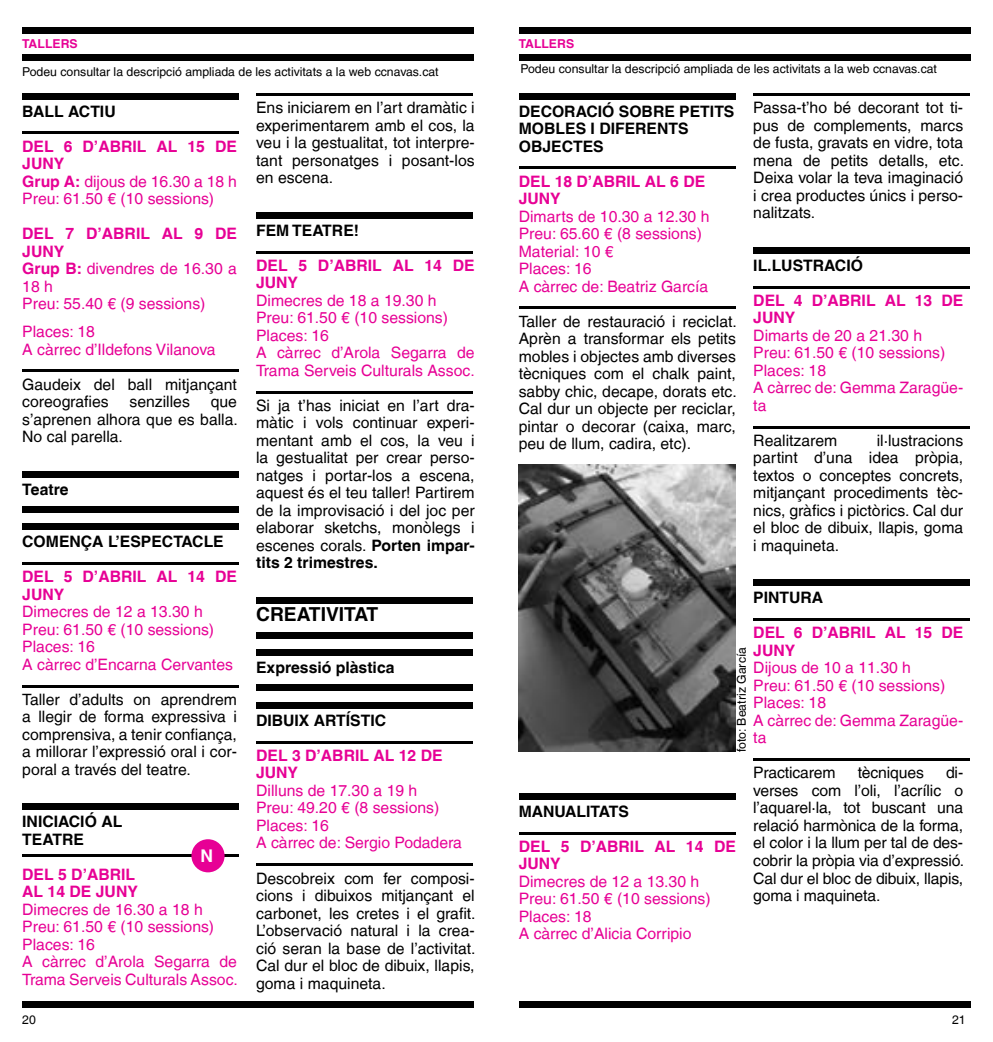
<style>
.page{position:relative;width:993px;height:1042px;background:#fff}
.page>*{position:absolute;margin:0;border:0;box-sizing:border-box;transform-origin:0 0}
.t1{font:700 19.25px "Helvetica LT";color:#000}
.t2{font:700 17.5px "Helvetica LT";color:#fff}
.t3{font:15.75px/17.5px "Helvetica LT";color:#000;text-align:justify}
.t4{font:15.75px/17.5px "Helvetica LT";color:#e70095}
.t5{font:700 15.75px/17.5px "Helvetica LT";color:#e70095}
.t6{font:700 15.75px/17.5px "Helvetica LT";color:#000}
.t7{font:12.25px "Helvetica LT";color:#000}
.t8{font:700 12.25px "Helvetica LT";color:#e70095}
.s1{font-weight:700}
</style>
<div class="page">
<div style="left:22px;top:1001px;width:452px;height:7px;background:#000"></div>
<div style="left:518px;top:1001px;width:452px;height:7px;background:#000"></div>
<div style="left:22px;top:27px;width:452px;height:6px;background:#000"></div>
<div style="left:22px;top:54px;width:452px;height:6px;background:#000"></div>
<div style="left:518px;top:27px;width:452px;height:6px;background:#000"></div>
<div style="left:518px;top:54px;width:452px;height:6px;background:#000"></div>
<div style="left:22px;top:93px;width:217px;height:6px;background:#000"></div>
<hr style="left:22px;top:132px;width:217px;height:2px;background:#000">
<hr style="left:22px;top:370px;width:217px;height:2px;background:#000">
<div style="left:22px;top:471px;width:217px;height:6px;background:#000"></div>
<div style="left:22px;top:506px;width:217px;height:6px;background:#000"></div>
<div style="left:22px;top:524px;width:217px;height:6px;background:#000"></div>
<hr style="left:22px;top:562px;width:217px;height:3px;background:#000">
<hr style="left:22px;top:685px;width:217px;height:2px;background:#000">
<div style="left:22px;top:804px;width:217px;height:6px;background:#000"></div>
<hr style="left:22px;top:854px;width:217px;height:3px;background:#000">
<div style="left:191px;top:839px;width:33px;height:33px;background:#e70095;border-radius:50%"></div>
<hr style="left:256px;top:93px;width:216px;height:3px;background:#000">
<div style="left:256px;top:212px;width:216px;height:6px;background:#000"></div>
<hr style="left:256px;top:251px;width:216px;height:2px;background:#000">
<hr style="left:256px;top:391px;width:216px;height:2px;background:#000">
<div style="left:256px;top:597px;width:216px;height:6px;background:#000"></div>
<div style="left:256px;top:632px;width:216px;height:6px;background:#000"></div>
<div style="left:256px;top:650px;width:216px;height:6px;background:#000"></div>
<div style="left:256px;top:685px;width:216px;height:6px;background:#000"></div>
<div style="left:256px;top:702px;width:216px;height:6px;background:#000"></div>
<hr style="left:256px;top:741px;width:216px;height:2px;background:#000">
<hr style="left:256px;top:863px;width:216px;height:3px;background:#000">
<div style="left:518px;top:93px;width:217px;height:6px;background:#000"></div>
<hr style="left:518px;top:167px;width:217px;height:2px;background:#000">
<hr style="left:518px;top:307px;width:217px;height:2px;background:#000">
<div style="left:518px;top:793px;width:217px;height:6px;background:#000"></div>
<hr style="left:518px;top:832px;width:217px;height:2px;background:#000">
<hr style="left:753px;top:93px;width:216px;height:3px;background:#000">
<div style="left:753px;top:247px;width:216px;height:6px;background:#000"></div>
<hr style="left:753px;top:286px;width:216px;height:2px;background:#000">
<hr style="left:753px;top:426px;width:216px;height:2px;background:#000">
<div style="left:753px;top:580px;width:216px;height:6px;background:#000"></div>
<hr style="left:753px;top:618px;width:216px;height:3px;background:#000">
<hr style="left:753px;top:758px;width:216px;height:3px;background:#000">
<img style="left:518px;top:464px;width:217px;height:288px">
<p class="t8" style="left:22px;top:36px;width:57px">TALLERS</p>
<p class="t8" style="left:518px;top:36px;width:57px">TALLERS</p>
<p class="t7" style="left:22px;top:64px;width:418px">Podeu consultar la descripció ampliada de les activitats a la web ccnavas.cat</p>
<p class="t7" style="left:520px;top:62px;width:418px">Podeu consultar la descripció ampliada de les activitats a la web ccnavas.cat</p>
<p class="t6" style="left:22px;top:102px;width:95px">BALL ACTIU</p>
<p class="t4" style="left:22px;top:137px;width:216px"><span class="s1">DEL 6 D’ABRIL AL 15 DE<br>JUNY<br>Grup A:</span> dijous de 16.30 a 18 h<br>Preu: 61.50 € (10 sessions)</p>
<p class="t4" style="left:22px;top:225px;width:216px"><span class="s1">DEL 7 D’ABRIL AL 9 DE<br>JUNY<br>Grup B:</span> divendres de 16.30 a<br>18 h<br>Preu: 55.40 € (9 sessions)</p>
<p class="t4" style="left:22px;top:323px;width:195px">Places: 18<br>A càrrec d’Ildefons Vilanova</p>
<p class="t3" style="left:22px;top:375px;width:216px">Gaudeix del ball mitjançant coreografies</p>
<p class="t3" style="left:129px;top:393px;width:62px">senzilles</p>
<p class="t3" style="left:22px;top:393px;width:217px;text-indent:188px">que s’aprenen alhora que es balla.<br>No cal parella.</p>
<p class="t6" style="left:22px;top:480px;width:48px">Teatre</p>
<p class="t6" style="left:22px;top:533px;width:203px">COMENÇA L’ESPECTACLE</p>
<p class="t5" style="left:22px;top:568px;width:216px">DEL 5 D’ABRIL AL 14 DE<br>JUNY</p>
<p class="t4" style="left:22px;top:603px;width:212px">Dimecres de 12 a 13.30 h<br>Preu: 61.50 € (10 sessions)<br>Places: 16<br>A càrrec d’Encarna Cervantes</p>
<p class="t3" style="left:22px;top:690px;width:216px">Taller d’adults on aprendrem a llegir de forma expressiva i comprensiva, a tenir confiança, a millorar l’expressió oral i cor&shy;poral a través del teatre.</p>
<p class="t6" style="left:22px;top:813px;width:101px">INICIACIÓ AL<br>TEATRE</p>
<p class="t2" style="left:200px;top:845px;width:14px">N</p>
<p class="t5" style="left:22px;top:865px;width:117px">DEL 5 D’ABRIL<br>AL 14 DE JUNY</p>
<p class="t4" style="left:22px;top:900px;width:217px">Dimecres de 16.30 a 18 h<br>Preu: 61.50 € (10 sessions)<br>Places: 16<br>A càrrec d’Arola Segarra de<br>Trama Serveis Culturals Assoc.</p>
<p class="t3" style="left:256px;top:99px;width:220px">Ens iniciarem en l’art dramàtic i experimentarem amb el cos, la veu i la gestualitat, tot interpre&shy;tant personatges i posant-los en escena.</p>
<p class="t6" style="left:256px;top:221px;width:104px">FEM TEATRE!</p>
<p class="t5" style="left:256px;top:256px;width:220px">DEL 5 D’ABRIL AL 14 DE<br>JUNY</p>
<p class="t4" style="left:256px;top:291px;width:220px">Dimecres de 18 a 19.30 h<br>Preu: 61.50 € (10 sessions)<br>Places: 16<br>A càrrec d’Arola Segarra de<br>Trama Serveis Culturals Assoc.</p>
<p class="t3" style="left:256px;top:396px;width:220px">Si ja t’has iniciat en l’art dra&shy;màtic i vols continuar experi&shy;mentant amb el cos, la veu i la gestualitat per crear perso&shy;natges i portar-los a escena, aquest és el teu taller! Partirem de la improvisació i del joc per elaborar sketchs, monòlegs i escenes corals. <span class="s1">Porten impar&shy;tits 2 trimestres.</span></p>
<p class="t1" style="left:256px;top:602px;width:124px">CREATIVITAT</p>
<p class="t6" style="left:256px;top:659px;width:140px">Expressió plàstica</p>
<p class="t6" style="left:256px;top:711px;width:131px">DIBUIX ARTÍSTIC</p>
<p class="t5" style="left:256px;top:746px;width:188px">DEL 3 D’ABRIL AL 12 DE<br>JUNY</p>
<p class="t4" style="left:256px;top:781px;width:207px">Dilluns de 17.30 a 19 h<br>Preu: 49.20 € (8 sessions)<br>Places: 16<br>A càrrec de: Sergio Podadera</p>
<p class="t3" style="left:256px;top:869px;width:221px">Descobreix com fer composi&shy;cions i dibuixos mitjançant el carbonet, les cretes i el grafit.<br>L’observació natural i la crea&shy;ció seran la base de l’activitat.<br>Cal dur el bloc de dibuix, llapis, goma i maquineta.</p>
<p class="t3" style="left:753px;top:99px;width:212px">Passa-t’ho bé decorant tot ti&shy;pus de complements, marcs de fusta, gravats en vidre, tota mena de petits detalls, etc.<br>Deixa volar la teva imaginació i crea productes únics i perso&shy;nalitzats.</p>
<p class="t6" style="left:753px;top:256px;width:111px">IL.LUSTRACIÓ</p>
<p class="t5" style="left:753px;top:291px;width:211px">DEL 4 D’ABRIL AL 13 DE<br>JUNY</p>
<p class="t4" style="left:753px;top:326px;width:211px">Dimarts de 20 a 21.30 h<br>Preu: 61.50 € (10 sessions)<br>Places: 18<br>A càrrec de: Gemma Zaragüe&shy;ta</p>
<p class="t3" style="left:753px;top:431px;width:86px">Realitzarem</p>
<p class="t6" style="left:518px;top:102px;width:217px">DECORACIÓ SOBRE PETITS<br>MOBLES I DIFERENTS<br>OBJECTES</p>
<p class="t5" style="left:518px;top:172px;width:188px">DEL 18 D’ABRIL AL 6 DE<br>JUNY</p>
<p class="t4" style="left:518px;top:207px;width:192px">Dimarts de 10.30 a 12.30 h<br>Preu: 65.60 € (8 sessions)<br>Material: 10 €<br>Places: 16<br>A càrrec de: Beatriz García</p>
<p class="t3" style="left:518px;top:312px;width:219px">Taller de restauració i reciclat.<br>Aprèn a transformar els petits mobles i objectes amb diverses tècniques com el chalk paint, sabby chic, decape, dorats etc.<br>Cal dur un objecte per reciclar, pintar o decorar (caixa, marc, peu de llum, cadira, etc).</p>
<p class="t3" style="left:753px;top:431px;width:211px;text-indent:123px">il·lustracions partint d’una idea pròpia, textos o conceptes concrets, mitjançant procediments tèc&shy;nics, gràfics i pictòrics. Cal dur el bloc de dibuix, llapis, goma i maquineta.</p>
<p class="t6" style="left:753px;top:589px;width:71px">PINTURA</p>
<p class="t5" style="left:753px;top:624px;width:211px">DEL 6 D’ABRIL AL 15 DE<br>JUNY</p>
<p class="t4" style="left:753px;top:659px;width:211px">Dijous de 10 a 11.30 h<br>Preu: 61.50 € (10 sessions)<br>Places: 18<br>A càrrec de: Gemma Zaragüe&shy;ta</p>
<p class="t3" style="left:753px;top:764px;width:84px">Practicarem</p>
<p class="t3" style="left:857px;top:764px;width:68px">tècniques</p>
<p class="t7" style="left:734px;top:752px;width:106px;rotate:-90deg">foto: Beatriz García</p>
<p class="t3" style="left:753px;top:764px;width:212px;text-indent:193px">di&shy;verses com l’oli, l’acrílic o l’aquarel·la, tot buscant una relació harmònica de la forma, el color i la llum per tal de des&shy;cobrir la pròpia via d’expressió.<br>Cal dur el bloc de dibuix, llapis, goma i maquineta.</p>
<p class="t6" style="left:518px;top:802px;width:112px">MANUALITATS</p>
<p class="t5" style="left:518px;top:837px;width:218px">DEL 5 D’ABRIL AL 14 DE<br>JUNY</p>
<p class="t4" style="left:518px;top:872px;width:193px">Dimecres de 12 a 13.30 h<br>Preu: 61.50 € (10 sessions)<br>Places: 18<br>A càrrec d’Alicia Corripio</p>
<p class="t7" style="left:22px;top:1012px;width:15px">20</p>
<p class="t7" style="left:951px;top:1012px;width:15px">21</p>
</div>
